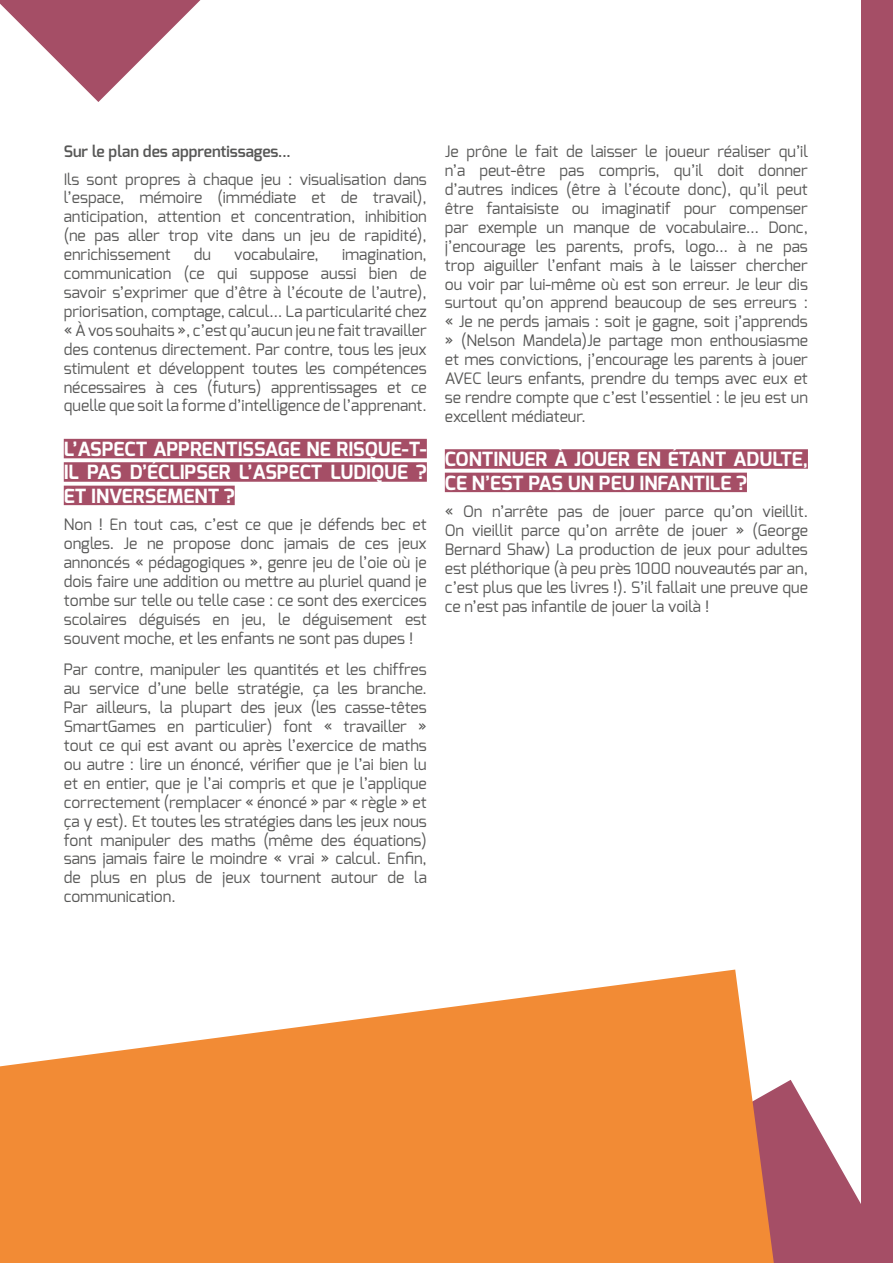
<style>
.page{position:relative;width:893px;height:1263px;background:#fff}
.page>*{position:absolute;margin:0;border:0;box-sizing:border-box;transform-origin:0 0}
.t1{font:700 19.5px/23.4px "Exo";color:#fff;text-align:justify}
.t2{font:15.75px/18.9px "Exo";color:#575756;text-align:justify}
.t3{font:600 15.75px "Exo";color:#575756}
</style>
<div class="page">
<svg style="left:774px;top:1080px;width:87px;height:183px;fill:#a54e66"></svg>
<div style="left:861px;top:0;width:32px;height:1263px;background:#a54e66"></div>
<div style="left:64px;top:439px;width:363px;height:19px;background:#a54e66"></div>
<div style="left:64px;top:462px;width:363px;height:20px;background:#a54e66"></div>
<div style="left:64px;top:486px;width:171px;height:19px;background:#a54e66"></div>
<div style="left:445px;top:449px;width:363px;height:20px;background:#a54e66"></div>
<div style="left:445px;top:473px;width:302px;height:19px;background:#a54e66"></div>
<svg style="left:0;top:0;width:200px;height:102px"></svg>
<svg style="left:0;top:969px;width:774px;height:294px;fill:#f28b35"></svg>
<p class="t3" style="left:64px;top:141px;width:228px">Sur le plan des apprentissages...</p>
<p class="t2" style="left:64px;top:169px;width:365px">Ils sont propres à chaque jeu : visualisation dans l’espace, mémoire (immédiate et de travail), anticipation, attention et concentration, inhibition (ne pas aller trop vite dans un jeu de rapidité), enrichissement</p>
<p class="t2" style="left:194px;top:245px;width:19px">du</p>
<p class="t2" style="left:234px;top:245px;width:86px">vocabulaire,</p>
<p class="t2" style="left:64px;top:245px;width:365px;text-indent:278px">imagination, communication (ce qui suppose aussi bien de savoir s’exprimer que d’être à l’écoute de l’autre), priorisation, comptage, calcul… La particularité chez « À vos souhaits », c’est qu’aucun jeu ne fait travailler des contenus directement. Par contre, tous les jeux stimulent et développent toutes les compétences nécessaires à ces (futurs) apprentissages et ce quelle que soit la forme d’intelligence de l’apprenant.</p>
<p class="t1" style="left:64px;top:437px;width:365px">L’ASPECT APPRENTISSAGE NE RISQUE-T-IL PAS D’ÉCLIPSER L’ASPECT LUDIQUE ?<br>ET INVERSEMENT ?</p>
<p class="t2" style="left:64px;top:515px;width:365px">Non ! En tout cas, c’est ce que je défends bec et ongles. Je ne propose donc jamais de ces jeux annoncés « pédagogiques », genre jeu de l’oie où je dois faire une addition ou mettre au pluriel quand je tombe sur telle ou telle case : ce sont des exercices scolaires déguisés en jeu, le déguisement est souvent moche, et les enfants ne sont pas dupes !</p>
<p class="t2" style="left:64px;top:660px;width:365px">Par contre, manipuler les quantités et les chiffres au service d’une belle stratégie, ça les branche.<br>Par ailleurs, la plupart des jeux (les casse-têtes SmartGames en particulier) font « travailler » tout ce qui est avant ou après l’exercice de maths ou autre : lire un énoncé, vérifier que je l’ai bien lu et en entier, que je l’ai compris et que je l’applique correctement (remplacer « énoncé » par « règle » et ça y est). Et toutes les stratégies dans les jeux nous font manipuler des maths (même des équations) sans jamais faire le moindre « vrai » calcul. Enfin, de plus en plus de jeux tournent autour de la communication.</p>
<p class="t2" style="left:445px;top:142px;width:365px">Je prône le fait de laisser le joueur réaliser qu’il n’a peut-être pas compris, qu’il doit donner d’autres indices (être à l’écoute donc), qu’il peut être fantaisiste ou imaginatif pour compenser par exemple un manque de vocabulaire… Donc, j’encourage les parents, profs, logo… à ne pas trop aiguiller l’enfant mais à le laisser chercher ou voir par lui-même où est son erreur. Je leur dis surtout qu’on apprend beaucoup de ses erreurs : « Je ne perds jamais : soit je gagne, soit j’apprends » (Nelson Mandela)Je partage mon enthousiasme et mes convictions, j’encourage les parents à jouer AVEC leurs enfants, prendre du temps avec eux et se rendre compte que c’est l’essentiel : le jeu est un excellent médiateur.</p>
<p class="t1" style="left:445px;top:448px;width:365px">CONTINUER À JOUER EN ÉTANT ADULTE,<br>CE N’EST PAS UN PEU INFANTILE ?</p>
<p class="t2" style="left:445px;top:502px;width:365px">« On n’arrête pas de jouer parce qu’on vieillit.<br>On vieillit parce qu’on arrête de jouer » (George Bernard Shaw) La production de jeux pour adultes est pléthorique (à peu près 1000 nouveautés par an, c’est plus que les livres !). S’il fallait une preuve que ce n’est pas infantile de jouer la voilà !</p>
</div>
